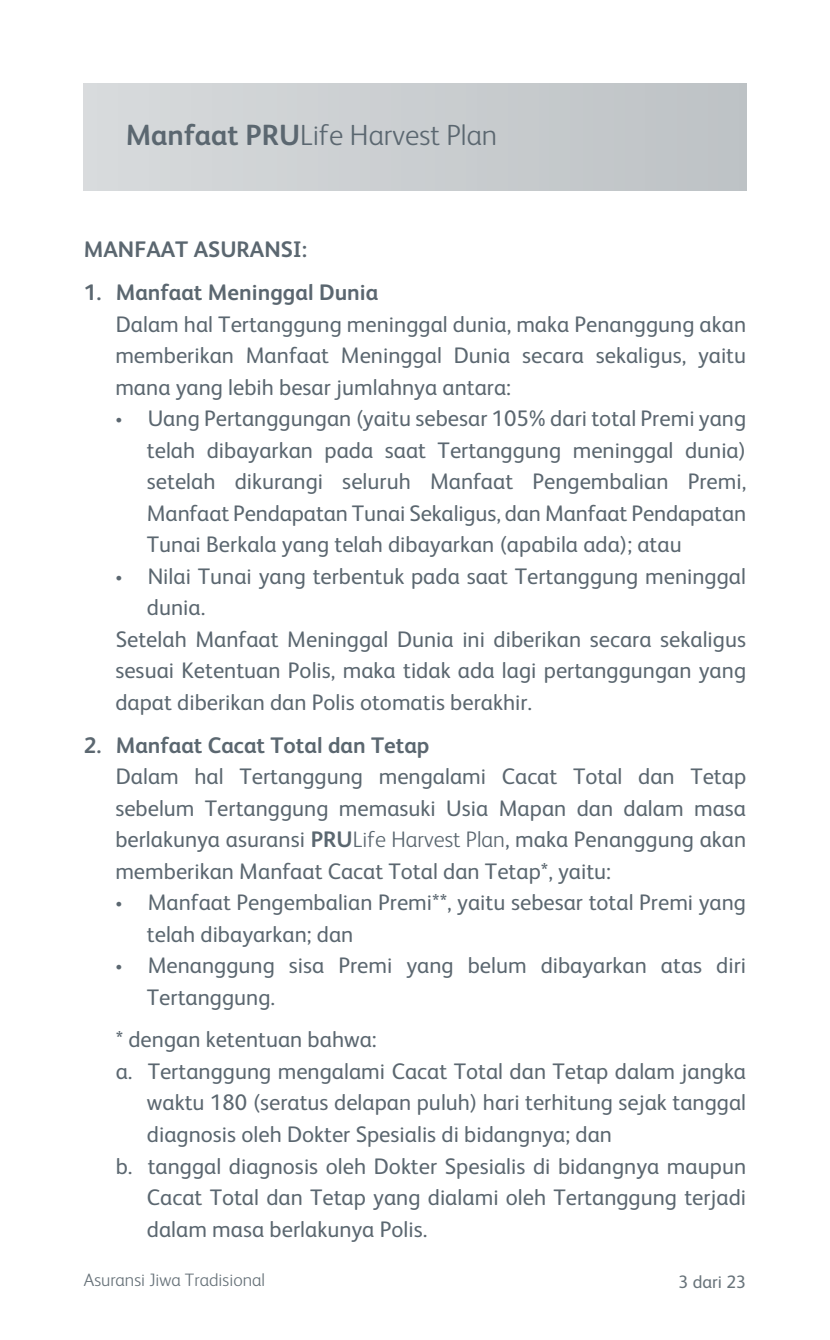
<style>
.page{position:relative;width:830px;height:1340px;background:#fff}
.page>*{position:absolute;margin:0;border:0;box-sizing:border-box;transform-origin:0 0}
.t1{font:300 29.25px "FS Albert Pro";color:#5b6770}
.t2{font:22.5px/31.5px "FS Albert Pro";color:#5b6770;text-align:justify}
.t3{font:700 22.5px "FS Albert Pro";color:#5b6770}
.t4{font:300 18px "FS Albert Pro";color:#68737a}
.t5{font:18px "FS Albert Pro";color:#68737a}
.s1{font-weight:700}
.s2{font-family:"Myriad Pro"}
.s3{font-weight:300}
</style>
<div class="page">
<div style="left:84px;top:84px;width:661px;height:106px;background:#caced1"></div>
<h1 class="t1" style="left:126px;top:115px;width:373px"><span class="s1">Manfaat PRU</span>Life Harvest Plan</h1>
<p class="t3" style="left:84px;top:234px;width:225px">MANFAAT ASURANSI:</p>
<p class="t3" style="left:84px;top:276px;width:296px">1. Manfaat Meninggal Dunia</p>
<p class="t2" style="left:115px;top:306px;width:632px">Dalam hal Tertanggung meninggal dunia, maka Penanggung akan memberikan Manfaat Meninggal Dunia secara sekaligus, yaitu mana yang lebih besar jumlahnya antara:</p>
<p class="t2" style="left:147px;top:401px;width:600px;text-indent:-31px"><span class="s2">•</span> Uang Pertanggungan (yaitu sebesar 105% dari total Premi yang telah dibayarkan pada saat Tertanggung meninggal dunia) setelah dikurangi seluruh Manfaat Pengembalian Premi, Manfaat Pendapatan Tunai Sekaligus, dan Manfaat Pendapatan Tunai Berkala yang telah dibayarkan (apabila ada); atau</p>
<p class="t2" style="left:116px;top:558px;width:631px"><span class="s2">•</span> Nilai Tunai yang terbentuk pada saat Tertanggung meninggal</p>
<p class="t2" style="left:147px;top:590px;width:60px">dunia.</p>
<p class="t2" style="left:116px;top:621px;width:631px">Setelah Manfaat Meninggal Dunia ini diberikan secara sekaligus</p>
<p class="t2" style="left:115px;top:653px;width:632px">sesuai Ketentuan Polis, maka tidak ada lagi pertanggungan yang</p>
<p class="t2" style="left:115px;top:684px;width:418px">dapat diberikan dan Polis otomatis berakhir.</p>
<p class="t3" style="left:84px;top:729px;width:347px">2. Manfaat Cacat Total dan Tetap</p>
<p class="t2" style="left:115px;top:759px;width:632px">Dalam hal Tertanggung mengalami Cacat Total dan Tetap sebelum Tertanggung memasuki Usia Mapan dan dalam masa berlakunya asuransi <span class="s1">PRU</span><span class="s3">Life Harvest Plan</span>, maka Penanggung akan memberikan Manfaat Cacat Total dan Tetap*, yaitu:</p>
<p class="t2" style="left:147px;top:885px;width:600px;text-indent:-31px"><span class="s2">•</span> Manfaat Pengembalian Premi**, yaitu sebesar total Premi yang telah dibayarkan; dan</p>
<p class="t2" style="left:147px;top:948px;width:600px;text-indent:-31px"><span class="s2">•</span> Menanggung sisa Premi yang belum dibayarkan atas diri<br>Tertanggung.</p>
<p class="t2" style="left:116px;top:1022px;width:262px">* dengan ketentuan bahwa:</p>
<p class="t2" style="left:116px;top:1053px;width:631px">a. Tertanggung mengalami Cacat Total dan Tetap dalam jangka</p>
<p class="t2" style="left:147px;top:1085px;width:600px">waktu 180 (seratus delapan puluh) hari terhitung sejak tanggal</p>
<p class="t2" style="left:147px;top:1116px;width:466px">diagnosis oleh Dokter Spesialis di bidangnya; dan</p>
<p class="t2" style="left:116px;top:1148px;width:631px">b. tanggal diagnosis oleh Dokter Spesialis di bidangnya maupun</p>
<p class="t2" style="left:147px;top:1179px;width:600px">Cacat Total dan Tetap yang dialami oleh Tertanggung terjadi</p>
<p class="t2" style="left:147px;top:1211px;width:282px">dalam masa berlakunya Polis.</p>
<p class="t4" style="left:84px;top:1267px;width:183px">Asuransi Jiwa Tradisional</p>
<p class="t5" style="left:678px;top:1268px;width:69px">3 dari 23</p>
</div>
